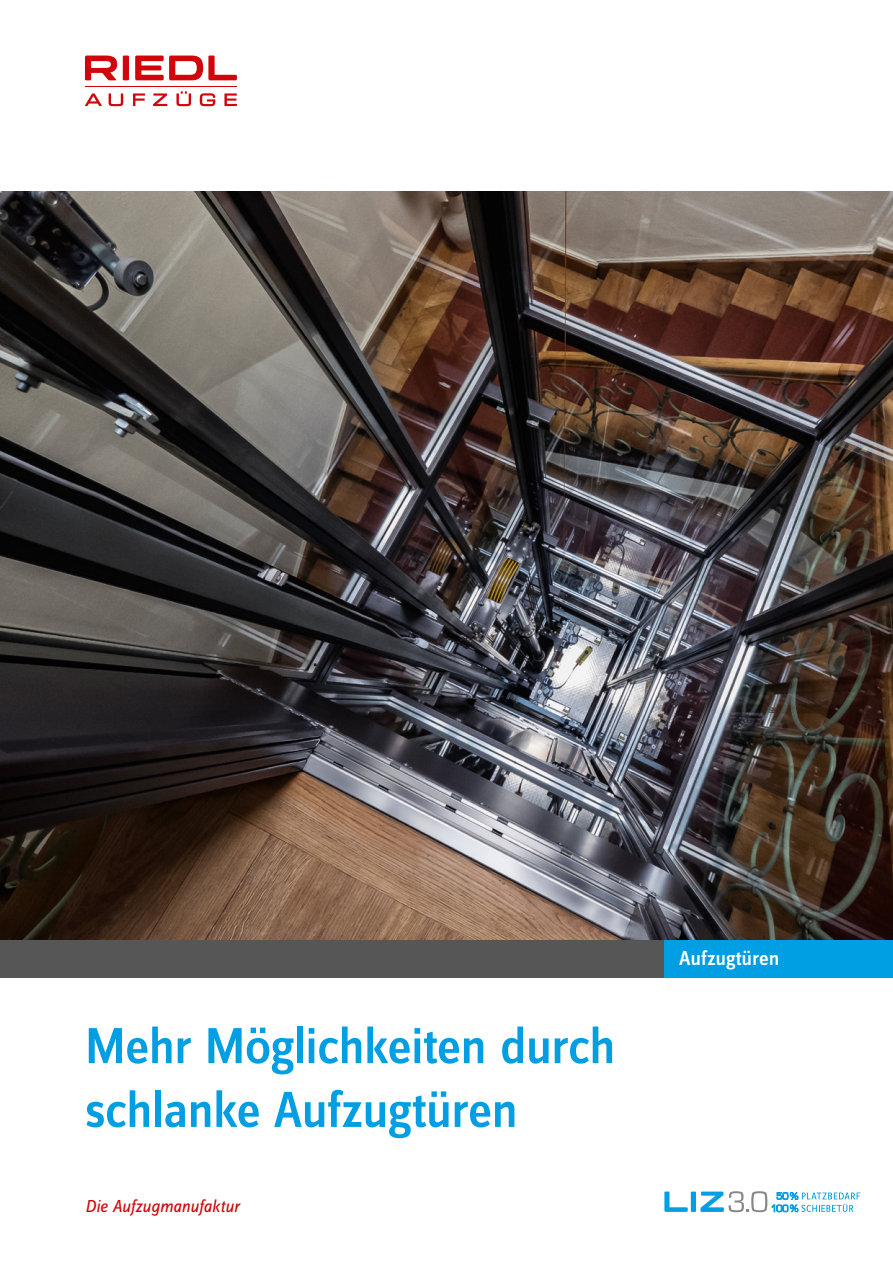
<style>
.page{position:relative;width:893px;height:1263px;background:#fff}
.page>*{position:absolute;margin:0;border:0;box-sizing:border-box;transform-origin:0 0}
.Zine_Medium_35pt{font:500 52.5px "Zine Sans Dis OT";letter-spacing:-.02em;color:#009ee3}
.Zine_Regular_15pt{font:500 21px "Zine Sans Dis OT";letter-spacing:-.005em;color:#fff}
.Zine_Regular_15pt-2{font:italic 18px "Zine Sans Dis OT";letter-spacing:-.02em;color:#d1050c}
</style>
<div class="page">
<img style="left:0;top:191px;width:893px;height:750px">
<div style="left:0;top:941px;width:664px;height:37px;background:#565656"></div>
<div style="left:664px;top:941px;width:229px;height:37px;background:#009ee3"></div>
<div style="left:123px;top:56px;width:6px;height:24px;background:#d1050c"></div>
<svg style="left:85px;top:56px;width:32px;height:24px"></svg>
<svg style="left:135px;top:56px;width:102px;height:24px"></svg>
<svg style="left:85px;top:93px;width:17px;height:13px"></svg>
<svg style="left:109px;top:93px;width:14px;height:13px"></svg>
<svg style="left:133px;top:93px;width:12px;height:13px"></svg>
<svg style="left:153px;top:93px;width:14px;height:13px"></svg>
<svg style="left:176px;top:91px;width:15px;height:15px"></svg>
<svg style="left:200px;top:93px;width:15px;height:13px"></svg>
<svg style="left:224px;top:93px;width:13px;height:13px"></svg>
<hr style="left:85px;top:86px;width:152px;height:1px;background:#d1050c">
<div style="left:691px;top:1191px;width:5px;height:21px;background:#009ee3"></div>
<svg style="left:664px;top:1191px;width:24px;height:21px"></svg>
<svg style="left:700px;top:1191px;width:160px;height:21px"></svg>
<p class="Zine_Medium_35pt" style="left:85px;top:1019px;width:532px">Mehr Möglichkeiten durch</p>
<p class="Zine_Medium_35pt" style="left:85px;top:1083px;width:435px">schlanke Aufzugtüren</p>
<p class="Zine_Regular_15pt-2" style="left:85px;top:1197px;width:156px">Die Aufzugmanufaktur</p>
<p class="Zine_Regular_15pt" style="left:679px;top:948px;width:102px">Aufzugtüren</p>
</div>
